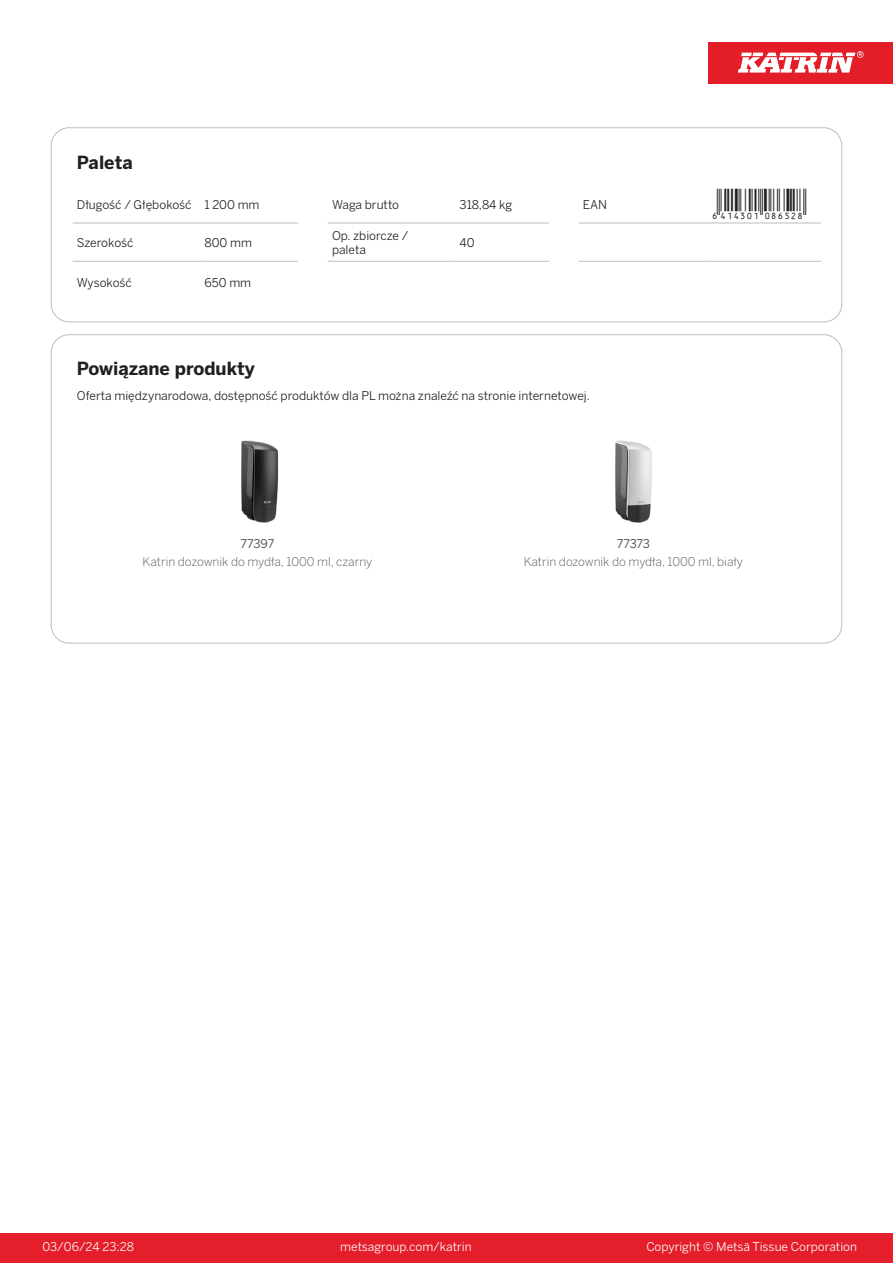
<style>
.page{position:relative;width:893px;height:1263px;background:#fff}
.page>*{position:absolute;margin:0;border:0;box-sizing:border-box;transform-origin:0 0}
.T_EAN{font:30px "Viisas EAN Matala";color:#231f20}
.T_TableHeader{font:700 18px "Benton Sans";color:#231f20}
.T_TableBody{font:12px "Benton Sans";color:#231f20}
.T_RelatedName{font:300 12px "Benton Sans";color:#57585a}
.t1{font:12px "Benton Sans";color:#fff}
.T_RelatedCode{font:12px "Benton Sans";letter-spacing:-.02em;color:#57585a}
</style>
<div class="page">
<div style="left:0;top:1233px;width:893px;height:30px;background:#e41e2b"></div>
<div style="left:708px;top:43px;width:185px;height:41px;background:#e31e28"></div>
<svg style="left:738px;top:51px;width:126px;height:22px"></svg>
<hr style="left:73px;top:223px;width:127px;height:1px;background:#bcbdc0">
<hr style="left:200px;top:223px;width:98px;height:1px;background:#bcbdc0">
<hr style="left:328px;top:223px;width:127px;height:1px;background:#bcbdc0">
<hr style="left:455px;top:223px;width:94px;height:1px;background:#bcbdc0">
<hr style="left:579px;top:223px;width:127px;height:1px;background:#bcbdc0">
<hr style="left:706px;top:223px;width:115px;height:1px;background:#bcbdc0">
<hr style="left:73px;top:261px;width:127px;height:1px;background:#bcbdc0">
<hr style="left:200px;top:261px;width:98px;height:1px;background:#bcbdc0">
<hr style="left:328px;top:261px;width:127px;height:1px;background:#bcbdc0">
<hr style="left:455px;top:261px;width:94px;height:1px;background:#bcbdc0">
<hr style="left:579px;top:261px;width:127px;height:1px;background:#bcbdc0">
<hr style="left:706px;top:261px;width:115px;height:1px;background:#bcbdc0">
<div style="left:51px;top:128px;width:791px;height:194px;border:1px solid #bcbdc0;border-radius:18px"></div>
<img style="left:241px;top:440px;width:38px;height:83px">
<img style="left:615px;top:440px;width:37px;height:83px">
<p class="T_TableHeader" style="left:77px;top:151px;width:57px">Paleta</p>
<p class="T_TableBody" style="left:77px;top:197px;width:116px">Długość / Głębokość</p>
<p class="T_TableBody" style="left:204px;top:197px;width:57px">1 200 mm</p>
<p class="T_TableBody" style="left:332px;top:197px;width:69px">Waga brutto</p>
<p class="T_TableBody" style="left:460px;top:197px;width:54px">318,84 kg</p>
<p class="T_TableBody" style="left:583px;top:197px;width:26px">EAN</p>
<p class="T_EAN" style="left:710px;top:188px;width:97px">*6414301086528*</p>
<p class="T_TableBody" style="left:77px;top:235px;width:58px">Szerokość</p>
<p class="T_TableBody" style="left:204px;top:235px;width:49px">800 mm</p>
<p class="T_TableBody" style="left:332px;top:228px;width:78px">Op. zbiorcze /</p>
<p class="T_TableBody" style="left:332px;top:243px;width:35px">paleta</p>
<p class="T_TableBody" style="left:460px;top:235px;width:17px">40</p>
<p class="T_TableBody" style="left:77px;top:276px;width:56px">Wysokość</p>
<p class="T_TableBody" style="left:204px;top:276px;width:48px">650 mm</p>
<p class="T_TableHeader" style="left:77px;top:357px;width:179px">Powiązane produkty</p>
<p class="T_TableBody" style="left:77px;top:388px;width:515px">Oferta międzynarodowa, dostępność produktów dla PL można znaleźć na stronie internetowej.</p>
<p class="T_RelatedCode" style="left:241px;top:537px;width:35px">77397</p>
<p class="T_RelatedCode" style="left:617px;top:537px;width:35px">77373</p>
<p class="T_RelatedName" style="left:143px;top:555px;width:231px">Katrin dozownik do mydła, 1000 ml, czarny</p>
<p class="T_RelatedName" style="left:524px;top:555px;width:221px">Katrin dozownik do mydła, 1000 ml, biały</p>
<p class="t1" style="left:43px;top:1239px;width:93px">03/06/24 23:28</p>
<p class="t1" style="left:340px;top:1239px;width:133px">metsagroup.com/katrin</p>
<p class="t1" style="left:646px;top:1239px;width:212px">Copyright © Metsä Tissue Corporation</p>
</div>
